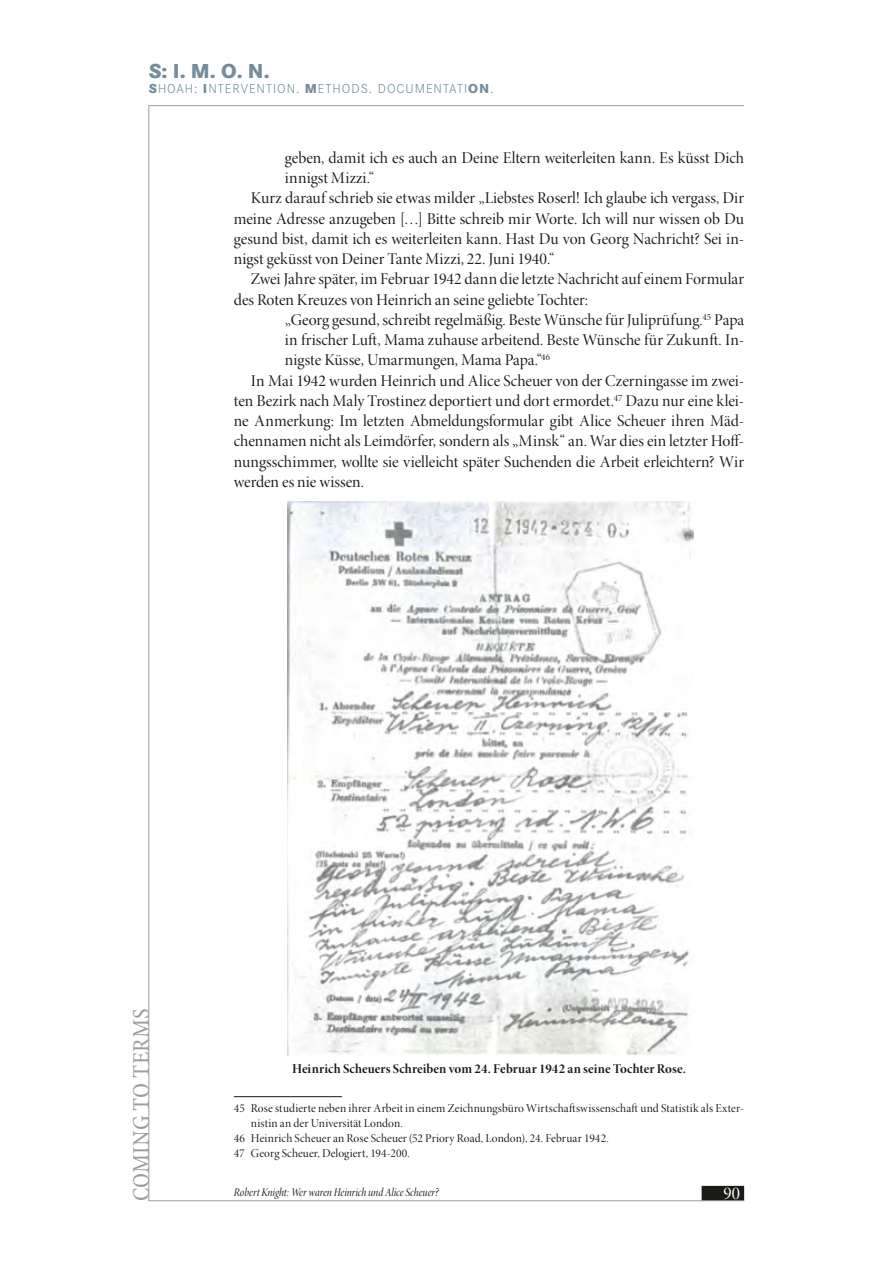
<style>
.page{position:relative;width:893px;height:1263px;background:#fff}
.page>*{position:absolute;margin:0;border:0;box-sizing:border-box;transform-origin:0 0}
.t1{font:condensed 24px "Minion Pro";letter-spacing:.01em;color:#9c9d9d}
.t2{font:800 21px "Corporate S";color:#748d99}
.t3{font:18px "Minion Pro Disp";color:#fff}
.t4{font:16.5px "Minion Pro Disp";letter-spacing:-.005em;color:#1a1a18}
.t5{font:13.5px "Minion Pro Bold Disp";letter-spacing:.005em;color:#1a1a18}
.t6{font:300 13.5px "Corporate S";letter-spacing:.07em;color:#748d99}
.t7{font:12px "Minion Pro Disp";letter-spacing:.01em;color:#1a1a18}
.t8{font:12px "Minion Pro Cn It Disp";color:#1a1a18}
.s1{font-weight:800}
</style>
<div class="page">
<div style="left:702px;top:1186px;width:42px;height:15px;background:#1a1a18"></div>
<hr style="left:149px;top:1200px;width:595px;height:1px;background:#9c9d9d">
<hr style="left:149px;top:105px;width:595px;height:1px;background:#9c9d9d">
<hr style="left:149px;top:105px;width:1px;height:1096px;background:#9c9d9d">
<hr style="left:234px;top:1096px;width:108px;height:1px;background:#1a1a18">
<img style="left:287px;top:502px;width:407px;height:553px">
<p class="t2" style="left:149px;top:58px;width:122px">S: I. M. O. N.</p>
<p class="t6" style="left:149px;top:81px;width:346px"><span class="s1">S</span>HOAH: <span class="s1">I</span>NTERVENTION. <span class="s1">M</span>ETHODS. DOCUMENTATI<span class="s1">ON</span>.</p>
<p class="t4" style="left:285px;top:148px;width:461px">geben, damit ich es auch an Deine Eltern weiterleiten kann. Es küsst Dich</p>
<p class="t4" style="left:285px;top:168px;width:91px">innigst Mizzi.“</p>
<p class="t4" style="left:251px;top:188px;width:495px">Kurz darauf schrieb sie etwas milder „Liebstes Roserl! Ich glaube ich vergass, Dir</p>
<p class="t4" style="left:234px;top:209px;width:512px">meine Adresse anzugeben […] Bitte schreib mir Worte. Ich will nur wissen ob Du</p>
<p class="t4" style="left:234px;top:229px;width:512px">gesund bist, damit ich es weiterleiten kann. Hast Du von Georg Nachricht? Sei in-</p>
<p class="t4" style="left:234px;top:249px;width:322px">nigst geküsst von Deiner Tante Mizzi, 22. Juni 1940.“</p>
<p class="t4" style="left:251px;top:269px;width:495px">Zwei Jahre später, im Februar 1942 dann die letzte Nachricht auf einem Formular</p>
<p class="t4" style="left:234px;top:289px;width:356px">des Roten Kreuzes von Heinrich an seine geliebte Tochter:</p>
<p class="t4" style="left:285px;top:310px;width:461px">„Georg gesund, schreibt regelmäßig. Beste Wünsche für Juliprüfung.<sup>45</sup> Papa</p>
<p class="t4" style="left:285px;top:330px;width:461px">in frischer Luft, Mama zuhause arbeitend. Beste Wünsche für Zukunft. In-</p>
<p class="t4" style="left:285px;top:350px;width:267px">nigste Küsse, Umarmungen, Mama Papa.“<sup>46</sup></p>
<p class="t4" style="left:251px;top:371px;width:495px">In Mai 1942 wurden Heinrich und Alice Scheuer von der Czerningasse im zwei-</p>
<p class="t4" style="left:234px;top:391px;width:512px">ten Bezirk nach Maly Trostinez deportiert und dort ermordet.<sup>47</sup> Dazu nur eine klei-</p>
<p class="t4" style="left:234px;top:411px;width:512px">ne Anmerkung: Im letzten Abmeldungsformular gibt Alice Scheuer ihren Mäd-</p>
<p class="t4" style="left:234px;top:431px;width:512px">chennamen nicht als Leimdörfer, sondern als „Minsk“ an. War dies ein letzter Hoff-</p>
<p class="t4" style="left:234px;top:452px;width:512px">nungsschimmer, wollte sie vielleicht später Suchenden die Arbeit erleichtern? Wir</p>
<p class="t4" style="left:234px;top:472px;width:132px">werden es nie wissen.</p>
<h1 class="t1" style="left:127px;top:1201px;width:195px;rotate:-90deg">COMING TO TERMS</h1>
<p class="t5" style="left:292px;top:1061px;width:395px">Heinrich Scheuers Schreiben vom 24. Februar 1942 an seine Tochter Rose.</p>
<p class="t7" style="left:234px;top:1101px;width:512px">45 Rose studierte neben ihrer Arbeit in einem Zeichnungsbüro Wirtschaftswissenschaft und Statistik als Exter-</p>
<p class="t7" style="left:251px;top:1116px;width:153px">nistin an der Universität London.</p>
<p class="t7" style="left:234px;top:1131px;width:376px">46 Heinrich Scheuer an Rose Scheuer (52 Priory Road, London), 24. Februar 1942.</p>
<p class="t7" style="left:234px;top:1146px;width:177px">47 Georg Scheuer, Delogiert, 194-200.</p>
<p class="t8" style="left:234px;top:1185px;width:206px">Robert Knight: Wer waren Heinrich und Alice Scheuer?</p>
<p class="t3" style="left:723px;top:1182px;width:18px">90</p>
</div>
